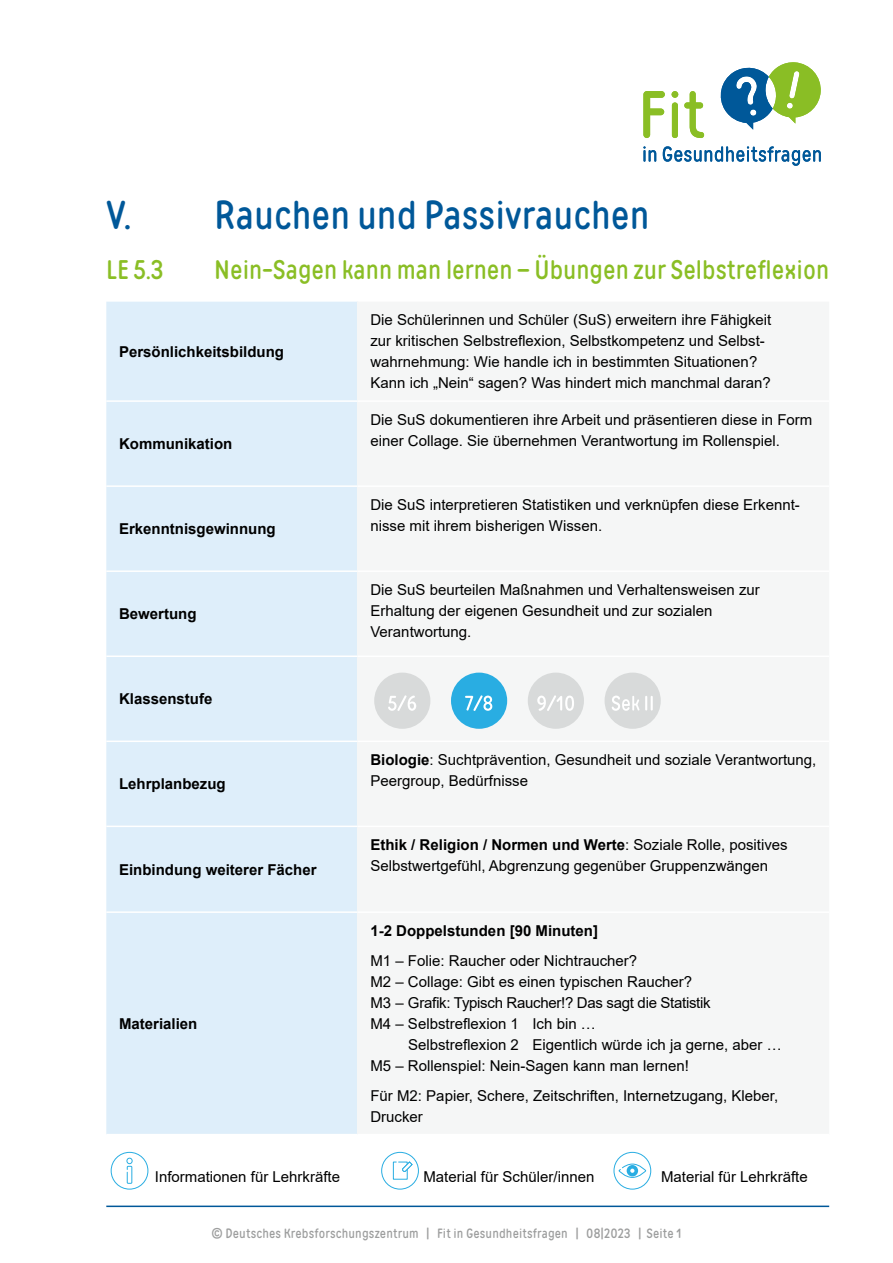
<style>
.page{position:relative;width:893px;height:1263px;background:#fff}
.page>*{position:absolute;margin:0;border:0;box-sizing:border-box;transform-origin:0 0}
.t1{font:40.5px "Matias";color:#005899}
.t2{font:27px "Matias";color:#8abe25}
.t3{font:15px/21px "Arial";color:#000}
.t4{font:700 15px "Arial";color:#000}
.t5{font:13.5px "Matias";letter-spacing:.01em;color:#9d9e9e}
.s1{font-weight:700}
</style>
<div class="page">
<hr style="left:106px;top:1205px;width:723px;height:2px;background:#005899">
<svg style="left:643px;top:91px;width:22px;height:47px"></svg>
<svg style="left:672px;top:91px;width:6px;height:47px"></svg>
<svg style="left:684px;top:91px;width:20px;height:47px"></svg>
<svg style="left:643px;top:146px;width:13px;height:16px"></svg>
<svg style="left:663px;top:146px;width:158px;height:20px"></svg>
<svg style="left:720px;top:62px;width:101px;height:68px"></svg>
<div style="left:106px;top:302px;width:251px;height:832px;background:#deeefa"></div>
<hr style="left:357px;top:302px;width:1px;height:98px;background:#f5f6f6">
<hr style="left:357px;top:402px;width:1px;height:83px;background:#f5f6f6">
<hr style="left:357px;top:487px;width:1px;height:83px;background:#f5f6f6">
<hr style="left:357px;top:572px;width:1px;height:83px;background:#f5f6f6">
<hr style="left:357px;top:657px;width:1px;height:83px;background:#f5f6f6">
<hr style="left:357px;top:742px;width:1px;height:84px;background:#f5f6f6">
<hr style="left:357px;top:827px;width:1px;height:84px;background:#f5f6f6">
<hr style="left:357px;top:913px;width:1px;height:221px;background:#f5f6f6">
<hr style="left:106px;top:400px;width:252px;height:2px;background:#fff">
<hr style="left:106px;top:485px;width:252px;height:2px;background:#fff">
<hr style="left:106px;top:570px;width:252px;height:2px;background:#fff">
<hr style="left:106px;top:655px;width:252px;height:2px;background:#fff">
<hr style="left:106px;top:740px;width:252px;height:2px;background:#fff">
<hr style="left:106px;top:826px;width:252px;height:1px;background:#fff">
<hr style="left:106px;top:911px;width:252px;height:2px;background:#fff">
<div style="left:605px;top:673px;width:56px;height:56px;background:#d8dada;border-radius:50%"></div>
<div style="left:374px;top:673px;width:56px;height:56px;background:#d8dada;border-radius:50%"></div>
<svg style="left:388px;top:695px;width:28px;height:16px"></svg>
<div style="left:451px;top:673px;width:56px;height:56px;background:#29ade2;border-radius:50%"></div>
<svg style="left:465px;top:695px;width:27px;height:16px"></svg>
<div style="left:528px;top:673px;width:56px;height:56px;background:#d8dada;border-radius:50%"></div>
<svg style="left:537px;top:695px;width:37px;height:16px"></svg>
<svg style="left:612px;top:695px;width:41px;height:16px"></svg>
<div style="left:613px;top:1152px;width:38px;height:37px;background:#fff;border:1px solid #29ade2;border-radius:50%"></div>
<svg style="left:618px;top:1163px;width:29px;height:15px"></svg>
<div style="left:381px;top:1152px;width:38px;height:37px;background:#fff;border:1px solid #29ade2;border-radius:50%"></div>
<svg style="left:392px;top:1161px;width:21px;height:19px"></svg>
<div style="left:111px;top:1152px;width:37px;height:37px;background:#fff;border:1px solid #29ade2;border-radius:50%"></div>
<svg style="left:126px;top:1157px;width:7px;height:27px"></svg>
<h1 class="t1" style="left:106px;top:190px;width:545px">V. Rauchen und Passivrauchen</h1>
<h2 class="t2" style="left:106px;top:252px;width:59px">LE 5.3</h2>
<h2 class="t2" style="left:214px;top:252px;width:616px">Nein-Sagen kann man lernen – Übungen zur Selbstreflexion</h2>
<p class="t4" style="left:119px;top:341px;width:167px">Persönlichkeitsbildung</p>
<p class="t4" style="left:119px;top:433px;width:115px">Kommunikation</p>
<p class="t4" style="left:119px;top:518px;width:158px">Erkenntnisgewinnung</p>
<p class="t4" style="left:119px;top:603px;width:79px">Bewertung</p>
<p class="t4" style="left:119px;top:688px;width:95px">Klassenstufe</p>
<p class="t4" style="left:119px;top:773px;width:108px">Lehrplanbezug</p>
<p class="t4" style="left:119px;top:859px;width:199px">Einbindung weiterer Fächer</p>
<p class="t4" style="left:119px;top:1013px;width:80px">Materialien</p>
<p class="t3" style="left:370px;top:309px;width:402px">Die Schülerinnen und Schüler (SuS) erweitern ihre Fähigkeit zur kritischen Selbstreflexion, Selbstkompetenz und Selbst&shy;wahrnehmung: Wie handle ich in bestimmten Situationen?<br>Kann ich „Nein“ sagen? Was hindert mich manchmal daran?</p>
<p class="t3" style="left:370px;top:409px;width:443px">Die SuS dokumentieren ihre Arbeit und präsentieren diese in Form einer Collage. Sie übernehmen Verantwortung im Rollenspiel.</p>
<p class="t3" style="left:370px;top:494px;width:431px">Die SuS interpretieren Statistiken und verknüpfen diese Erkennt&shy;nisse mit ihrem bisherigen Wissen.</p>
<p class="t3" style="left:370px;top:579px;width:391px">Die SuS beurteilen Maßnahmen und Verhaltensweisen zur<br>Erhaltung der eigenen Gesundheit und zur sozialen<br>Verantwortung.</p>
<p class="t3" style="left:370px;top:749px;width:447px"><span class="s1">Biologie</span>: Suchtprävention, Gesundheit und soziale Verantwortung,<br>Peergroup, Bedürfnisse</p>
<p class="t3" style="left:370px;top:834px;width:419px"><span class="s1">Ethik / Religion / Normen und Werte</span>: Soziale Rolle, positives<br>Selbstwertgefühl, Abgrenzung gegenüber Gruppenzwängen</p>
<p class="t4" style="left:370px;top:920px;width:229px">1-2 Doppelstunden [90 Minuten]</p>
<p class="t3" style="left:370px;top:950px;width:342px">M1 – Folie: Raucher oder Nichtraucher?<br>M2 – Collage: Gibt es einen typischen Raucher?<br>M3 – Grafik: Typisch Raucher!? Das sagt die Statistik M4 – Selbstreflexion 1 Ich bin …</p>
<p class="t3" style="left:370px;top:1034px;width:413px;text-indent:38px">Selbstreflexion 2 Eigentlich würde ich ja gerne, aber …<br>M5 – Rollenspiel: Nein-Sagen kann man lernen!</p>
<p class="t3" style="left:370px;top:1085px;width:409px">Für M2: Papier, Schere, Zeitschriften, Internetzugang, Kleber,<br>Drucker</p>
<p class="t3" style="left:155px;top:1166px;width:187px">Informationen für Lehrkräfte</p>
<p class="t3" style="left:423px;top:1166px;width:172px">Material für Schüler/innen</p>
<p class="t3" style="left:661px;top:1166px;width:148px">Material für Lehrkräfte</p>
<p class="t5" style="left:212px;top:1225px;width:471px">© Deutsches Krebsforschungszentrum | Fit in Gesundheitsfragen | 08|2023 | Seite 1</p>
</div>
